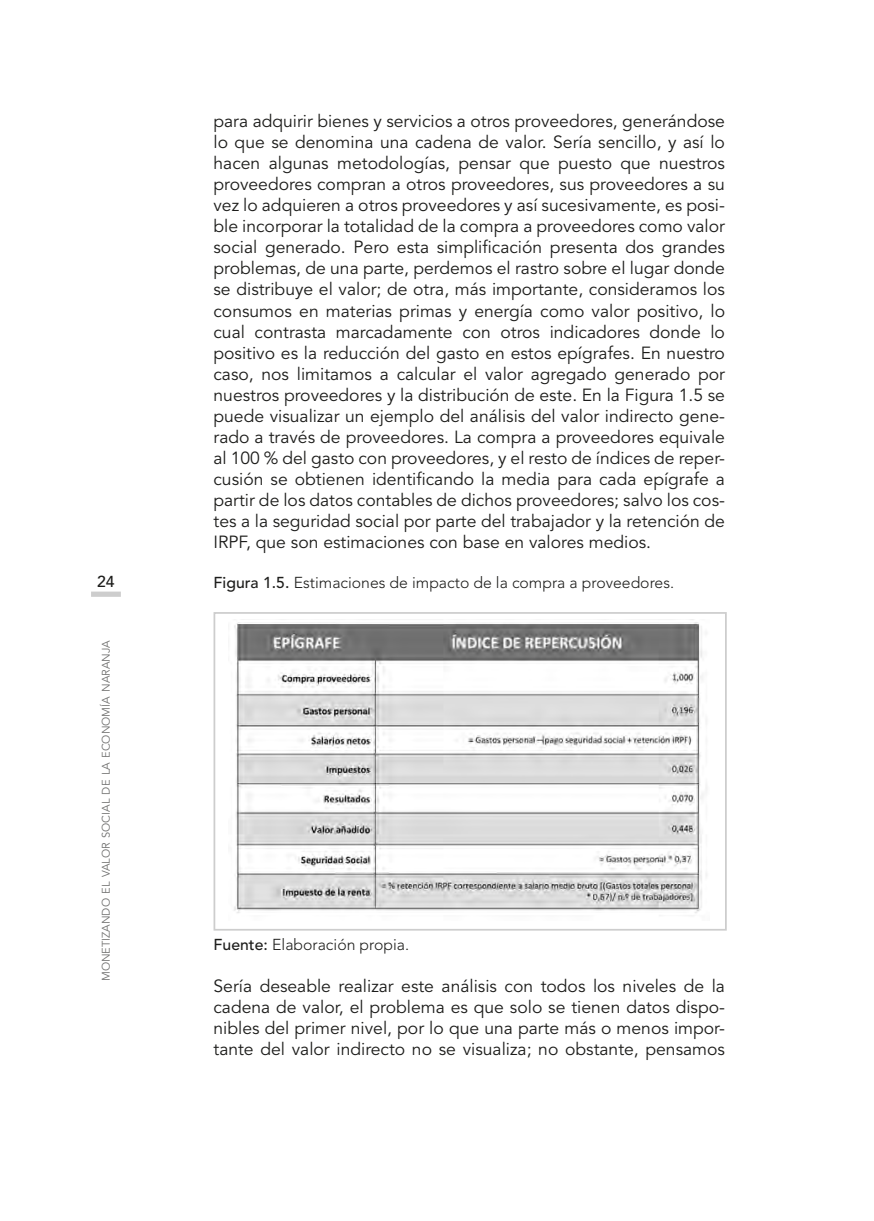
<style>
.page{position:relative;width:874px;height:1221px;background:#fff}
.page>*{position:absolute;margin:0;border:0;box-sizing:border-box;transform-origin:0 0}
.TEXTO_GENERAL{font:17.5px/21px "Avenir LT Std";color:#1d1d1b;text-align:justify}
.PIE{font:300 15.75px "Avenir LT Std";color:#1d1d1b}
.FUENTE{font:300 15.75px "Avenir LT Std";color:#1d1d1b}
.t1{font:500 15.75px "Avenir LT Std";color:#1d1d1b}
.t2{font:11.03px "Avenir LT Std";color:#70706f}
.s1{font-weight:500}
</style>
<div class="page">
<div style="left:91px;top:591px;width:30px;height:6px;background:#cdcdcd"></div>
<img style="left:234px;top:619px;width:473px;height:294px">
<div style="left:213px;top:612px;width:513px;height:318px;border:2px solid #cdcdcd"></div>
<p class="t1" style="left:97px;top:572px;width:19px">24</p>
<p class="t2" style="left:100px;top:981px;width:342px;rotate:-90deg">monetizando el valor social de la economía naranja</p>
<p class="TEXTO_GENERAL" style="left:213px;top:111px;width:512px">para adquirir bienes y servicios a otros proveedores, generándose lo que se denomina una cadena de valor. Sería sencillo, y así lo hacen algunas metodologías, pensar que puesto que nuestros proveedores compran a otros proveedores, sus proveedores a su vez lo adquieren a otros proveedores y así sucesivamente, es posi&shy;ble incorporar la totalidad de la compra a proveedores como valor social generado. Pero esta simplificación presenta dos grandes problemas, de una parte, perdemos el rastro sobre el lugar donde se distribuye el valor; de otra, más importante, consideramos los consumos en materias primas y energía como valor positivo, lo cual contrasta marcadamente con otros indicadores donde lo positivo es la reducción del gasto en estos epígrafes. En nuestro caso, nos limitamos a calcular el valor agregado generado por nuestros proveedores y la distribución de este. En la Figura 1.5 se puede visualizar un ejemplo del análisis del valor indirecto gene&shy;rado a través de proveedores. La compra a proveedores equivale al 100 % del gasto con proveedores, y el resto de índices de reper&shy;cusión se obtienen identificando la media para cada epígrafe a partir de los datos contables de dichos proveedores; salvo los cos&shy;tes a la seguridad social por parte del trabajador y la retención de IRPF, que son estimaciones con base en valores medios.</p>
<p class="PIE" style="left:213px;top:573px;width:462px"><span class="s1">Figura 1.5.</span> Estimaciones de impacto de la compra a proveedores.</p>
<p class="FUENTE" style="left:213px;top:934px;width:197px"><span class="s1">Fuente:</span> Elaboración propia.</p>
<p class="TEXTO_GENERAL" style="left:213px;top:975px;width:512px">Sería deseable realizar este análisis con todos los niveles de la cadena de valor, el problema es que solo se tienen datos dispo&shy;nibles del primer nivel, por lo que una parte más o menos impor&shy;tante del valor indirecto no se visualiza; no obstante, pensamos</p>
</div>
